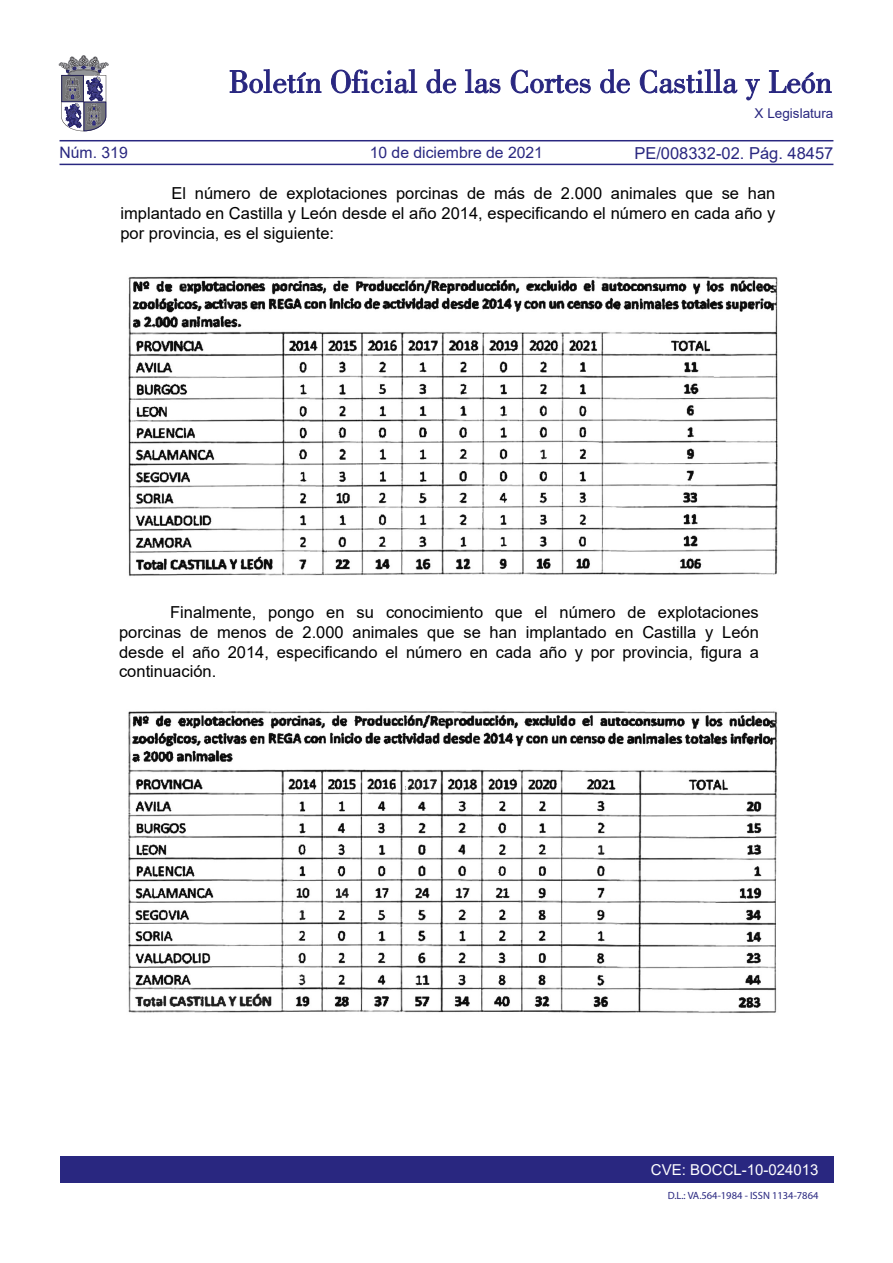
<style>
.page{position:relative;width:893px;height:1263px;background:#fff}
.page>*{position:absolute;margin:0;border:0;box-sizing:border-box;transform-origin:0 0}
.TEXTO_NORMAL{font:16.5px/19.8px "Arial";color:#000;text-align:justify}
.t1{font:16.5px "Arial";color:#292780}
.t2{font:15.75px "Arial";color:#292780}
.t3{font:15px "Arial";color:#fff}
.t4{font:13.5px "Arial";color:#292780}
.t5{font:10.5px "Myriad Pro";color:#292780}
</style>
<div class="page">
<div style="left:60px;top:1157px;width:773px;height:26px;background:#292780"></div>
<hr style="left:60px;top:164px;width:773px;height:1px;background:#292780">
<hr style="left:60px;top:140px;width:773px;height:1px;background:#292780">
<svg style="left:230px;top:69px;width:91px;height:24px"></svg>
<svg style="left:331px;top:69px;width:86px;height:24px"></svg>
<svg style="left:426px;top:69px;width:30px;height:24px"></svg>
<svg style="left:465px;top:69px;width:35px;height:24px"></svg>
<svg style="left:511px;top:70px;width:80px;height:23px"></svg>
<svg style="left:600px;top:69px;width:30px;height:24px"></svg>
<svg style="left:640px;top:69px;width:97px;height:24px"></svg>
<svg style="left:745px;top:79px;width:15px;height:21px"></svg>
<svg style="left:769px;top:70px;width:62px;height:23px"></svg>
<svg style="left:59px;top:55px;width:49px;height:76px"></svg>
<img style="left:128px;top:276px;width:650px;height:300px">
<img style="left:128px;top:711px;width:650px;height:302px">
<p class="t4" style="left:755px;top:104px;width:80px">X Legislatura</p>
<p class="t2" style="left:60px;top:142px;width:70px">Núm. 319</p>
<p class="t2" style="left:370px;top:142px;width:175px">10 de diciembre de 2021</p>
<p class="t1" style="left:634px;top:141px;width:201px">PE/008332-02. Pág. 48457</p>
<p class="TEXTO_NORMAL" style="left:120px;top:183px;width:656px;text-indent:51px">El número de explotaciones porcinas de más de 2.000 animales que se han implantado en Castilla y León desde el año 2014, especificando el número en cada año y por provincia, es el siguiente:</p>
<p class="TEXTO_NORMAL" style="left:119px;top:602px;width:641px;text-indent:51px">Finalmente, pongo en su conocimiento que el número de explotaciones porcinas de menos de 2.000 animales que se han implantado en Castilla y León desde el año 2014, especificando el número en cada año y por provincia, figura a continuación.</p>
<p class="t3" style="left:651px;top:1159px;width:169px">CVE: BOCCL-10-024013</p>
<p class="t5" style="left:668px;top:1188px;width:152px">D.L.: VA.564-1984 - ISSN 1134-7864</p>
</div>
